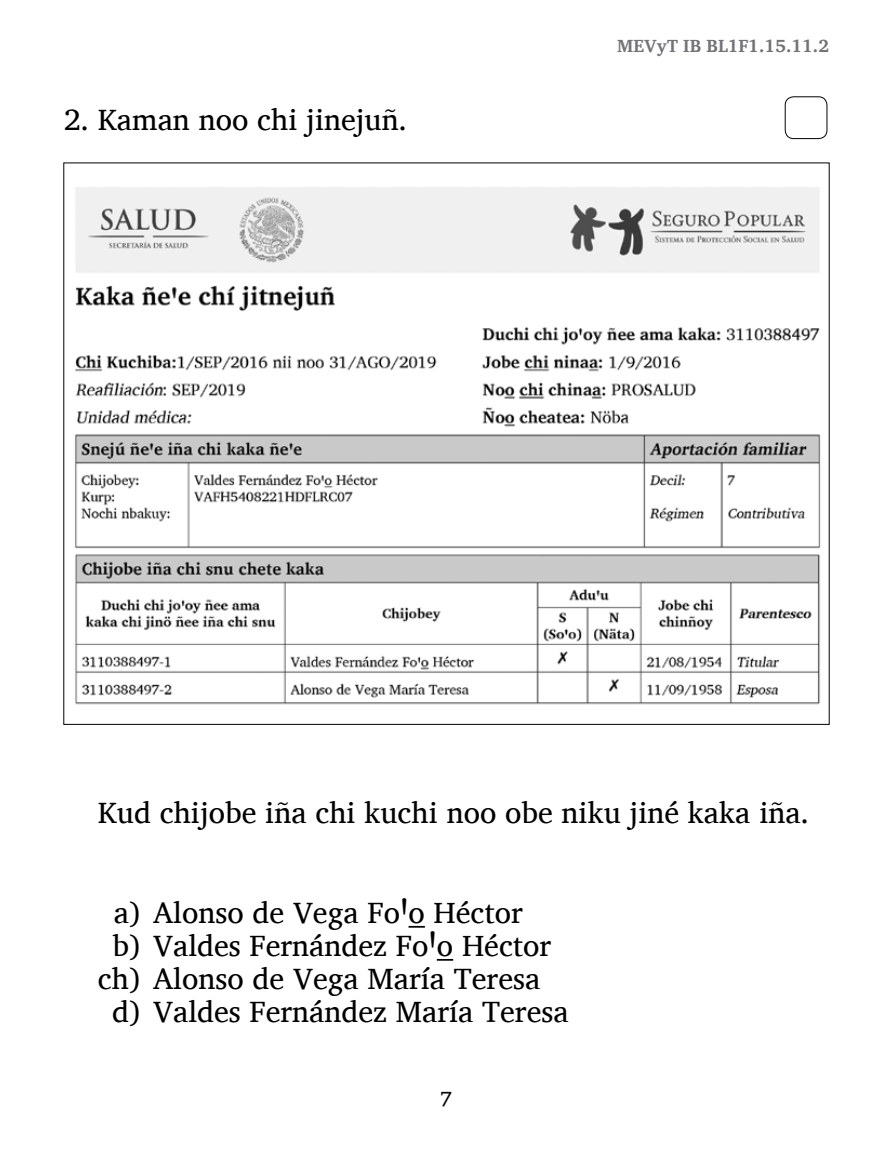
<style>
.page{position:relative;width:893px;height:1149px;background:#fff}
.page>*{position:absolute;margin:0;border:0;box-sizing:border-box;transform-origin:0 0}
.t1{font:30px "Charis SIL";color:#000}
.t2{font:21px "Charis SIL Am Area";color:#000}
.t3{font:700 18px "Charis SIL";color:#727277}
</style>
<div class="page">
<div style="left:785px;top:96px;width:42px;height:43px;border:1px solid #000;border-radius:9px"></div>
<svg style="left:409px;top:925px;width:16px;height:2px"></svg>
<svg style="left:437px;top:958px;width:16px;height:2px"></svg>
<img style="left:75px;top:187px;width:746px;height:518px">
<p class="t1" style="left:64px;top:102px;width:345px">2. Kaman noo chi jinejuñ.</p>
<p class="t3" style="left:617px;top:35px;width:214px">MEVyT IB BL1F1.15.11.2</p>
<p class="t1" style="left:98px;top:795px;width:713px">Kud chijobe iña chi kuchi noo obe niku jiné kaka iña.</p>
<p class="t1" style="left:114px;top:894px;width:411px">a) Alonso de Vega FoꞋo Héctor</p>
<p class="t1" style="left:112px;top:927px;width:440px">b) Valdes Fernández FoꞋo Héctor</p>
<p class="t1" style="left:98px;top:960px;width:444px">ch) Alonso de Vega María Teresa</p>
<p class="t1" style="left:112px;top:993px;width:458px">d) Valdes Fernández María Teresa</p>
<p class="t2" style="left:441px;top:1086px;width:13px">7</p>
</div>
